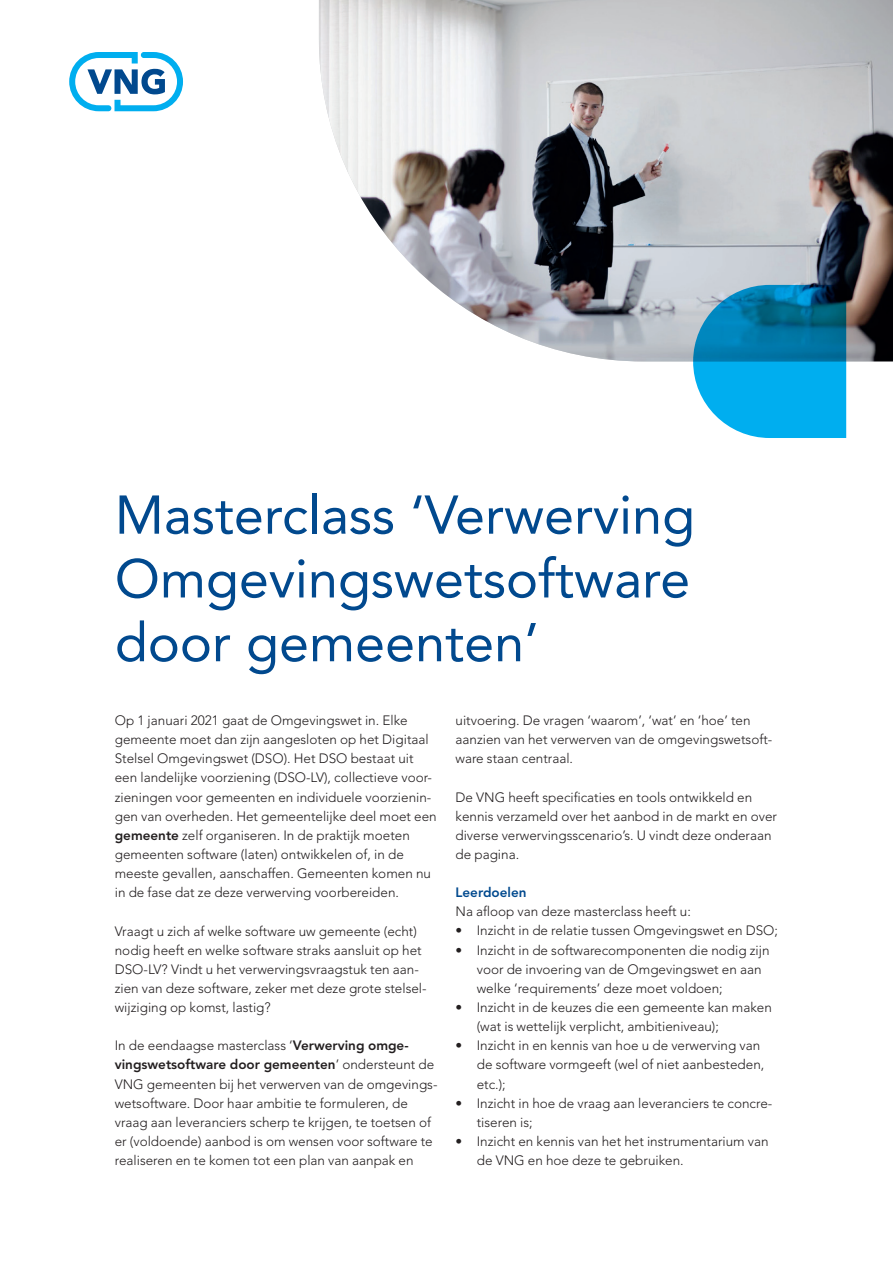
<style>
.page{position:relative;width:893px;height:1263px;background:#fff}
.page>*{position:absolute;margin:0;border:0;box-sizing:border-box;transform-origin:0 0}
.t1{font:54px/63.8px "Avenir LT Std";color:#01498e;text-align:justify}
.t2{font:300 13.5px/19.2px "Avenir LT Std";color:#231f20}
.t3{font:800 13.5px "Avenir LT Std";color:#01498e}
.s1{font-weight:800}
</style>
<div class="page">
<svg style="left:69px;top:52px;width:114px;height:59px"></svg>
<img style="left:319px;top:0;width:574px;height:361px">
<svg style="left:693px;top:285px;width:153px;height:153px;background:#1898c9"></svg>
<h1 class="t1" style="left:115px;top:483px;width:582px">Masterclass ‘Verwerving Omgevingswetsoftware door gemeenten’</h1>
<p class="t2" style="left:115px;top:711px;width:323px">Op 1 januari 2021 gaat de Omgevingswet in. Elke gemeente moet dan zijn aangesloten op het Digitaal Stelsel Omgevingswet (DSO). Het DSO bestaat uit een landelijke voorziening (DSO-LV), collectieve voor&shy;zieningen voor gemeenten en individuele voorzienin&shy;gen van overheden. Het gemeentelijke deel moet een <span class="s1">gemeente</span> zelf organiseren. In de praktijk moeten gemeenten software (laten) ontwikkelen of, in de meeste gevallen, aanschaffen. Gemeenten komen nu in de fase dat ze deze verwerving voorbereiden.</p>
<p class="t2" style="left:115px;top:921px;width:313px">Vraagt u zich af welke software uw gemeente (echt) nodig heeft en welke software straks aansluit op het DSO-LV? Vindt u het verwervingsvraagstuk ten aan&shy;zien van deze software, zeker met deze grote stelsel&shy;wijziging op komst, lastig?</p>
<p class="t2" style="left:115px;top:1036px;width:324px">In de eendaagse masterclass ‘<span class="s1">Verwerving omge&shy;vingswetsoftware door gemeenten</span>’ ondersteunt de VNG gemeenten bij het verwerven van de omgevings&shy;wetsoftware. Door haar ambitie te formuleren, de vraag aan leveranciers scherp te krijgen, te toetsen of er (voldoende) aanbod is om wensen voor software te realiseren en te komen tot een plan van aanpak en</p>
<p class="t2" style="left:455px;top:711px;width:318px">uitvoering. De vragen ‘waarom’, ‘wat’ en ‘hoe’ ten aanzien van het verwerven van de omgevingswetsoft&shy;ware staan centraal.</p>
<p class="t2" style="left:455px;top:787px;width:323px">De VNG heeft specificaties en tools ontwikkeld en kennis verzameld over het aanbod in de markt en over diverse verwervingsscenario’s. U vindt deze onderaan de pagina.</p>
<p class="t3" style="left:455px;top:884px;width:73px">Leerdoelen</p>
<p class="t2" style="left:455px;top:902px;width:237px">Na afloop van deze masterclass heeft u:</p>
<p class="t2" style="left:455px;top:921px;width:324px">• Inzicht in de relatie tussen Omgevingswet en DSO;</p>
<p class="t2" style="left:477px;top:940px;width:294px;text-indent:-21px">• Inzicht in de softwarecomponenten die nodig zijn voor de invoering van de Omgevingswet en aan welke ‘requirements’ deze moet voldoen;</p>
<p class="t2" style="left:477px;top:998px;width:297px;text-indent:-21px">• Inzicht in de keuzes die een gemeente kan maken (wat is wettelijk verplicht, ambitieniveau);</p>
<p class="t2" style="left:477px;top:1036px;width:289px;text-indent:-21px">• Inzicht in en kennis van hoe u de verwerving van de software vormgeeft (wel of niet aanbesteden, etc.);</p>
<p class="t2" style="left:477px;top:1093px;width:297px;text-indent:-21px">• Inzicht in hoe de vraag aan leveranciers te concre&shy;tiseren is;</p>
<p class="t2" style="left:477px;top:1132px;width:293px;text-indent:-21px">• Inzicht en kennis van het het instrumentarium van de VNG en hoe deze te gebruiken.</p>
</div>
